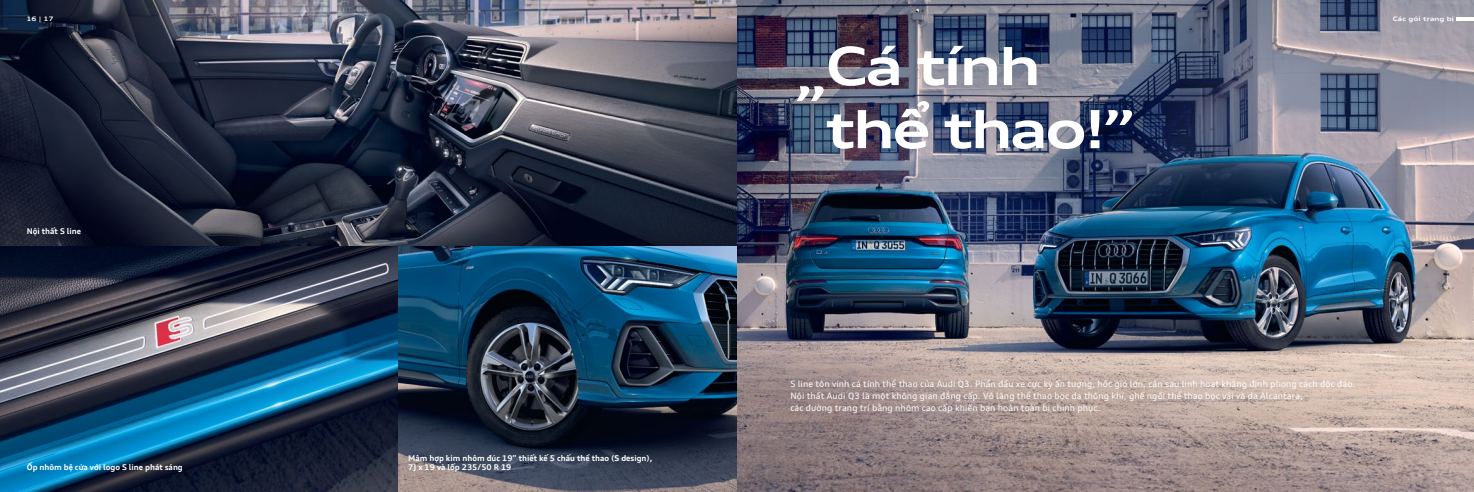
<style>
.page{position:relative;width:1474px;height:492px;background:#fff}
.page>*{position:absolute;margin:0;border:0;box-sizing:border-box;transform-origin:0 0}
.t1{font:700 expanded 52.5px/63px "Audi Type VN";letter-spacing:-.05em;color:#fff}
.t2{font:8.75px/12.2px "Audi Type VN";letter-spacing:.01em;color:#fff}
.t3{font:700 7.88px "Audi Type VN";color:#fff}
.t4{font:700 expanded 6.12px "Audi Type VN";letter-spacing:.02em;color:#fff}
</style>
<div class="page">
<img style="left:0;top:0;width:1473px;height:491px">
<hr style="left:1456px;top:17px;width:17px;height:4px;background:#fff">
<p class="t4" style="left:26px;top:14px;width:29px">16 | 17</p>
<p class="t3" style="left:27px;top:225px;width:56px">Nội thất S line</p>
<p class="t3" style="left:408px;top:452px;width:246px">Mâm hợp kim nhôm đúc 19” thiết kế 5 chấu thể thao (S design),</p>
<p class="t3" style="left:27px;top:461px;width:158px">Ốp nhôm bệ cửa với logo S line phát sáng</p>
<p class="t3" style="left:408px;top:461px;width:105px">7J x 19 và lốp 235/50 R 19</p>
<h1 class="t1" style="left:825px;top:30px;width:311px;text-indent:-31px">„Cá tính thể thao!”</h1>
<p class="t4" style="left:1392px;top:14px;width:63px">Các gói trang bị</p>
<p class="t2" style="left:790px;top:376px;width:566px">S line tôn vinh cá tính thể thao của Audi Q3. Phần đầu xe cực kỳ ấn tượng, hốc gió lớn, cản sau linh hoạt khẳng định phong cách độc đáo.<br>Nội thất Audi Q3 là một không gian đẳng cấp. Vô lăng thể thao bọc da thông khí, ghế ngồi thể thao bọc vải và da Alcantara,<br>các đường trang trí bằng nhôm cao cấp khiến bạn hoàn toàn bị chinh phục.</p>
</div>
